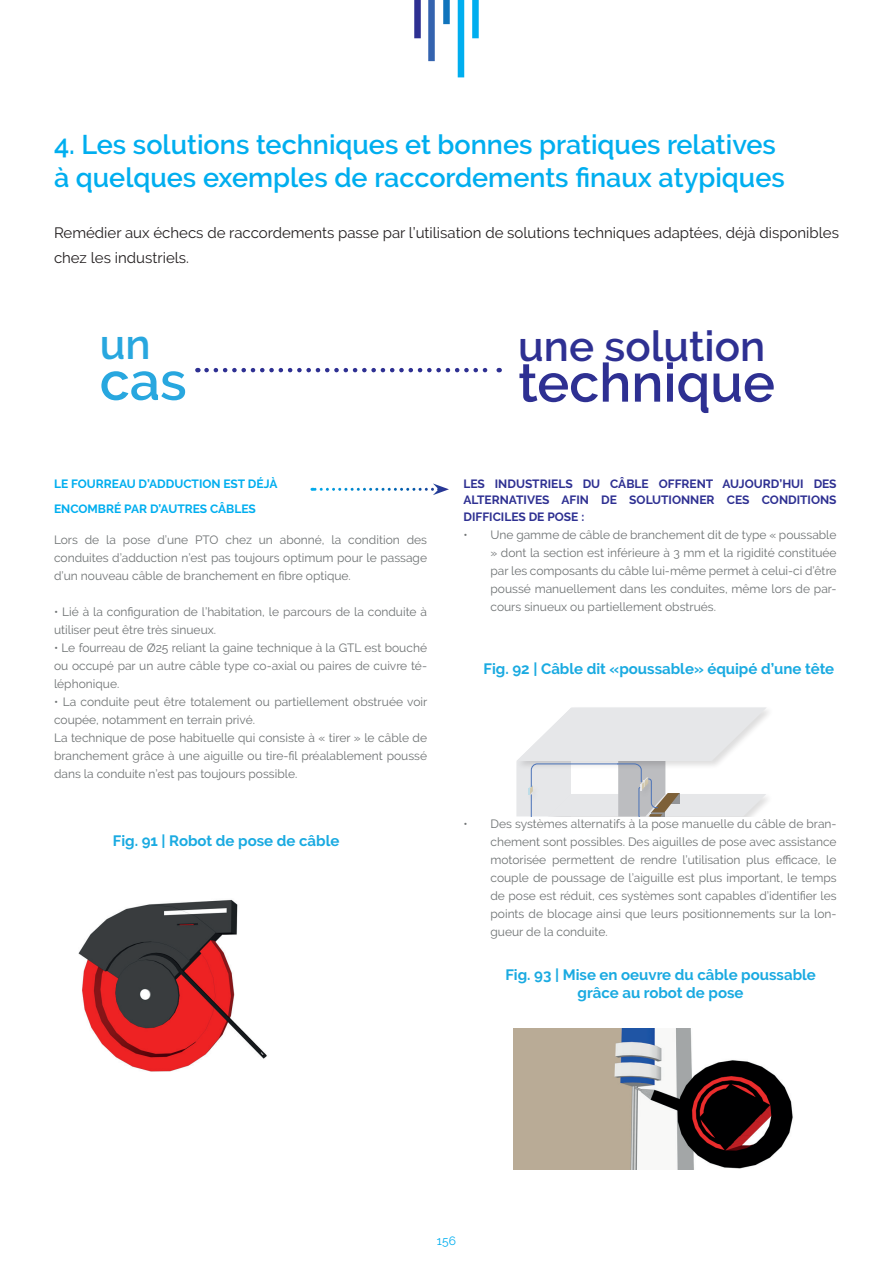
<style>
.page{position:relative;width:893px;height:1263px;background:#fff}
.page>*{position:absolute;margin:0;border:0;box-sizing:border-box;transform-origin:0 0}
.t1{font:600 53.7px "Raleway";color:#2e3092}
.t2{font:600 53.7px "Raleway";color:#28a7df}
.t3{font:600 42.15px "Raleway";color:#2e3092}
.t4{font:600 42.15px "Raleway";color:#28a7df}
.t5{font:600 27px/33px "Raleway";color:#00aeef}
.t6{font:700 15px/18px "Raleway";color:#1aaae1;text-align:center}
.t7{font:15px/25.5px "Raleway";color:#231f20}
.t8{font:12px/18px "Raleway";color:#6e7273;text-align:justify}
.t9{font:700 12px/16.5px "Raleway";color:#2e3092;text-align:justify}
.t10{font:700 12px/25.5px "Raleway";color:#00aeef}
.t11{font:12px "Raleway";color:#00aeef}
</style>
<div class="page">
<div style="left:472px;top:0;width:7px;height:38px;background:#00aeef"></div>
<div style="left:458px;top:0;width:6px;height:77px;background:#00aeef"></div>
<div style="left:443px;top:0;width:7px;height:24px;background:#1074bc"></div>
<div style="left:414px;top:0;width:7px;height:38px;background:#2e3092"></div>
<div style="left:428px;top:0;width:7px;height:61px;background:#3463af"></div>
<svg style="left:206px;top:368px;width:294px;height:4px"></svg>
<img style="left:78px;top:899px;width:189px;height:173px">
<svg style="left:516px;top:707px;width:251px;height:109px"></svg>
<img style="left:513px;top:1028px;width:280px;height:142px">
<svg style="left:312px;top:483px;width:137px;height:12px"></svg>
<h3 class="t5" style="left:54px;top:128px;width:732px">4. Les solutions techniques et bonnes pratiques relatives à quelques exemples de raccordements finaux atypiques</h3>
<p class="t7" style="left:54px;top:220px;width:786px">Remédier aux échecs de raccordements passe par l’utilisation de solutions techniques adaptées, déjà disponibles chez les industriels.</p>
<h2 class="t4" style="left:100px;top:320px;width:52px">un</h2>
<h1 class="t2" style="left:100px;top:350px;width:89px">cas</h1>
<p class="t10" style="left:54px;top:471px;width:225px">LE FOURREAU D’ADDUCTION EST DÉJÀ<br>ENCOMBRÉ PAR D’AUTRES CÂBLES</p>
<p class="t8" style="left:54px;top:531px;width:375px">Lors de la pose d’une PTO chez un abonné, la condition des conduites d’adduction n’est pas toujours optimum pour le passage d’un nouveau câble de branchement en fibre optique.</p>
<p class="t8" style="left:54px;top:603px;width:375px">• Lié à la configuration de l’habitation, le parcours de la conduite à utiliser peut être très sinueux.</p>
<p class="t8" style="left:54px;top:639px;width:375px">• Le fourreau de Ø25 reliant la gaine technique à la GTL est bouché ou occupé par un autre câble type co-axial ou paires de cuivre té&shy;léphonique.</p>
<p class="t8" style="left:54px;top:693px;width:375px;text-align:left">• La conduite peut être totalement ou partiellement obstruée voir coupée, notamment en terrain privé.<br>La technique de pose habituelle qui consiste à « tirer » le câble de branchement grâce à une aiguille ou tire-fil préalablement poussé dans la conduite n’est pas toujours possible.</p>
<p class="t6" style="left:113px;top:832px;width:228px">Fig. 91 | Robot de pose de câble</p>
<h2 class="t3" style="left:518px;top:322px;width:249px">une solution</h2>
<h1 class="t1" style="left:518px;top:352px;width:258px">technique</h1>
<p class="t9" style="left:463px;top:475px;width:375px">LES INDUSTRIELS DU CÂBLE OFFRENT AUJOURD’HUI DES ALTERNATIVES AFIN DE SOLUTIONNER CES CONDITIONS DIFFICILES DE POSE :</p>
<p class="t8" style="left:490px;top:525px;width:348px;text-indent:-27px">• Une gamme de câble de branchement dit de type « poussable » dont la section est inférieure à 3 mm et la rigidité constituée par les composants du câble lui-même permet à celui-ci d’être poussé manuellement dans les conduites, même lors de par&shy;cours sinueux ou partiellement obstrués.</p>
<p class="t6" style="left:483px;top:660px;width:352px">Fig. 92 | Câble dit «poussable» équipé d’une tête</p>
<p class="t8" style="left:490px;top:814px;width:348px;text-indent:-27px">• Des systèmes alternatifs à la pose manuelle du câble de bran&shy;chement sont possibles. Des aiguilles de pose avec assistance motorisée permettent de rendre l’utilisation plus efficace, le couple de poussage de l’aiguille est plus important, le temps de pose est réduit, ces systèmes sont capables d’identifier les points de blocage ainsi que leurs positionnements sur la lon&shy;gueur de la conduite.</p>
<p class="t6" style="left:505px;top:966px;width:312px">Fig. 93 | Mise en oeuvre du câble poussable grâce au robot de pose</p>
<p class="t11" style="left:437px;top:1234px;width:21px">156</p>
</div>
